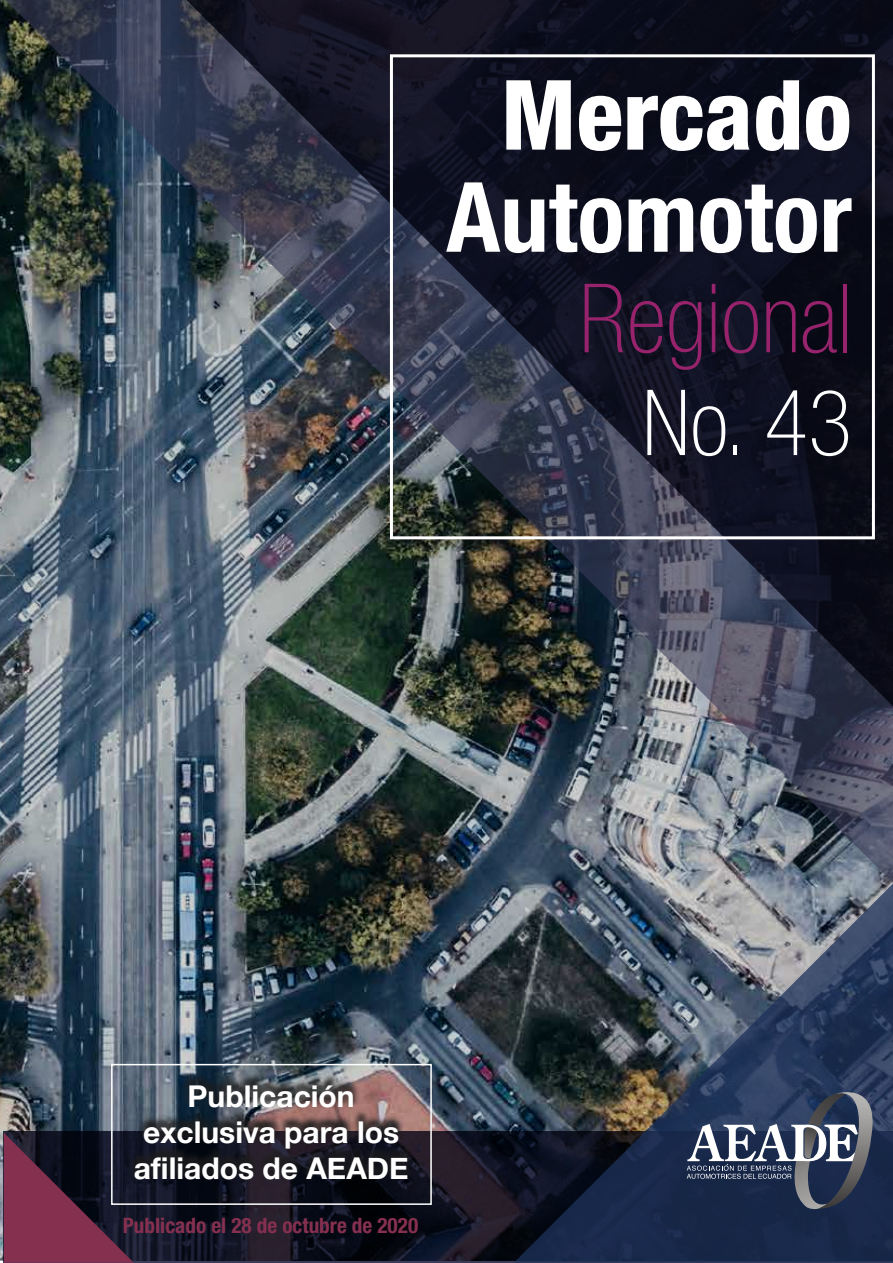
<style>
.page{position:relative;width:893px;height:1263px;background:#fff}
.page>*{position:absolute;margin:0;border:0;box-sizing:border-box;transform-origin:0 0}
.t1{font:700 condensed 97.05px "Helvetica Neue LT Std";color:#fff}
.t2{font:800 condensed 97.05px "Helvetica Neue LT Std";color:#fff}
.t3{font:100 condensed 95.85px "Helvetica Neue LT Std";color:#96236c}
.t4{font:100 condensed 91.35px "Helvetica Neue LT Std";color:#fff}
.t5{font:700 30px/36px "Helvetica Neue";color:#fff;text-align:center}
.t6{font:700 condensed 21.3px "Helvetica Neue LT Std";color:#863050}
</style>
<div class="page">
<img style="left:0;top:0;width:514px;height:1261px">
<img style="left:4px;top:0;width:889px;height:889px">
<img style="left:185px;top:0;width:708px;height:713px">
<div style="left:390px;top:54px;width:485px;height:485px;border:3px solid #fff"></div>
<svg style="left:4px;top:1131px;width:510px;height:132px;background:#161625"></svg>
<svg style="left:4px;top:1133px;width:130px;height:130px;background:#672843"></svg>
<svg style="left:514px;top:877px;width:379px;height:386px;background:#3c4759"></svg>
<img style="left:73px;top:1020px;width:397px;height:215px">
<div style="left:111px;top:1064px;width:321px;height:141px;border:2px solid #fff"></div>
<svg style="left:687px;top:1085px;width:187px;height:128px;background:#43506a"></svg>
<h1 class="t2" style="left:501px;top:55px;width:353px">Mercado</h1>
<h1 class="t1" style="left:446px;top:158px;width:407px">Automotor</h1>
<h2 class="t3" style="left:579px;top:265px;width:275px">Regional</h2>
<h3 class="t4" style="left:642px;top:372px;width:211px">No. 43</h3>
<p class="t5" style="left:134px;top:1078px;width:276px">Publicación exclusiva para los afiliados de AEADE</p>
<p class="t6" style="left:123px;top:1212px;width:297px">Publicado el 28 de octubre de 2020</p>
</div>
